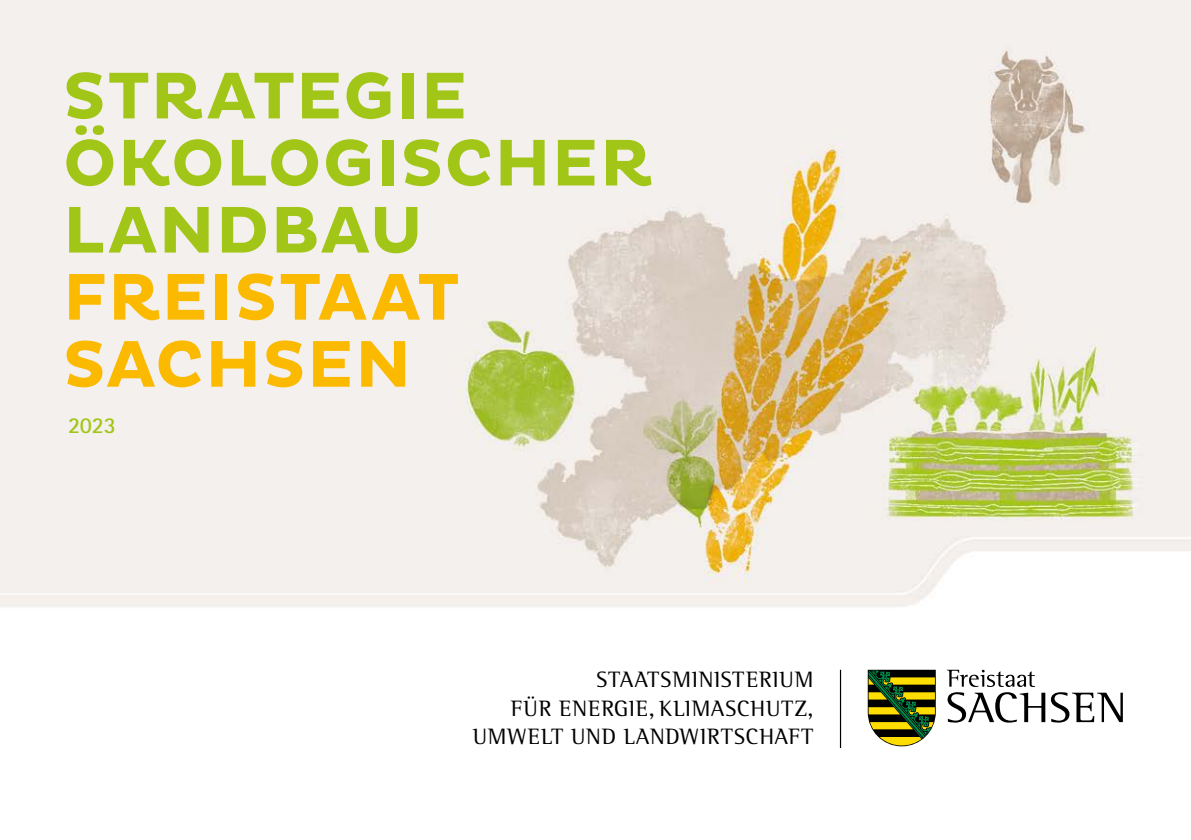
<style>
.page{position:relative;width:1191px;height:840px;background:#fff}
.page>*{position:absolute;margin:0;border:0;box-sizing:border-box;transform-origin:0 0}
.p_fließttext{font:700 67px/67px "Pluto";letter-spacing:.01em;color:#a2c617}
.t1{font:22.8px/28.8px "Rotis Semi Serif Std";letter-spacing:.035em;color:#000;text-align:right}
.p_fließttext-2{font:700 22.8px "Rotis Sans Serif Pro";color:#a2c617}
.s1{color:#fbba00}
</style>
<div class="page">
<img style="left:0;top:0;width:1191px;height:607px">
<svg style="left:1051px;top:692px;width:71px;height:30px"></svg>
<svg style="left:946px;top:669px;width:99px;height:53px"></svg>
<svg style="left:867px;top:669px;width:68px;height:77px;background:#697125"></svg>
<hr style="left:840px;top:669px;width:1px;height:78px;background:#000">
<p class="p_fließttext" style="left:63px;top:64px;width:591px">STRATEGIE<br>ÖKOLOGISCHER<br>LANDBAU<br><span class="s1">FREISTAAT<br>SACHSEN</span></p>
<p class="p_fließttext-2" style="left:68px;top:410px;width:50px">2023</p>
<p class="t1" style="left:473px;top:664px;width:342px">STAATSMINISTERIUM<br>FÜR ENERGIE, KLIMASCHUTZ,<br>UMWELT UND LANDWIRTSCHAFT</p>
</div>
